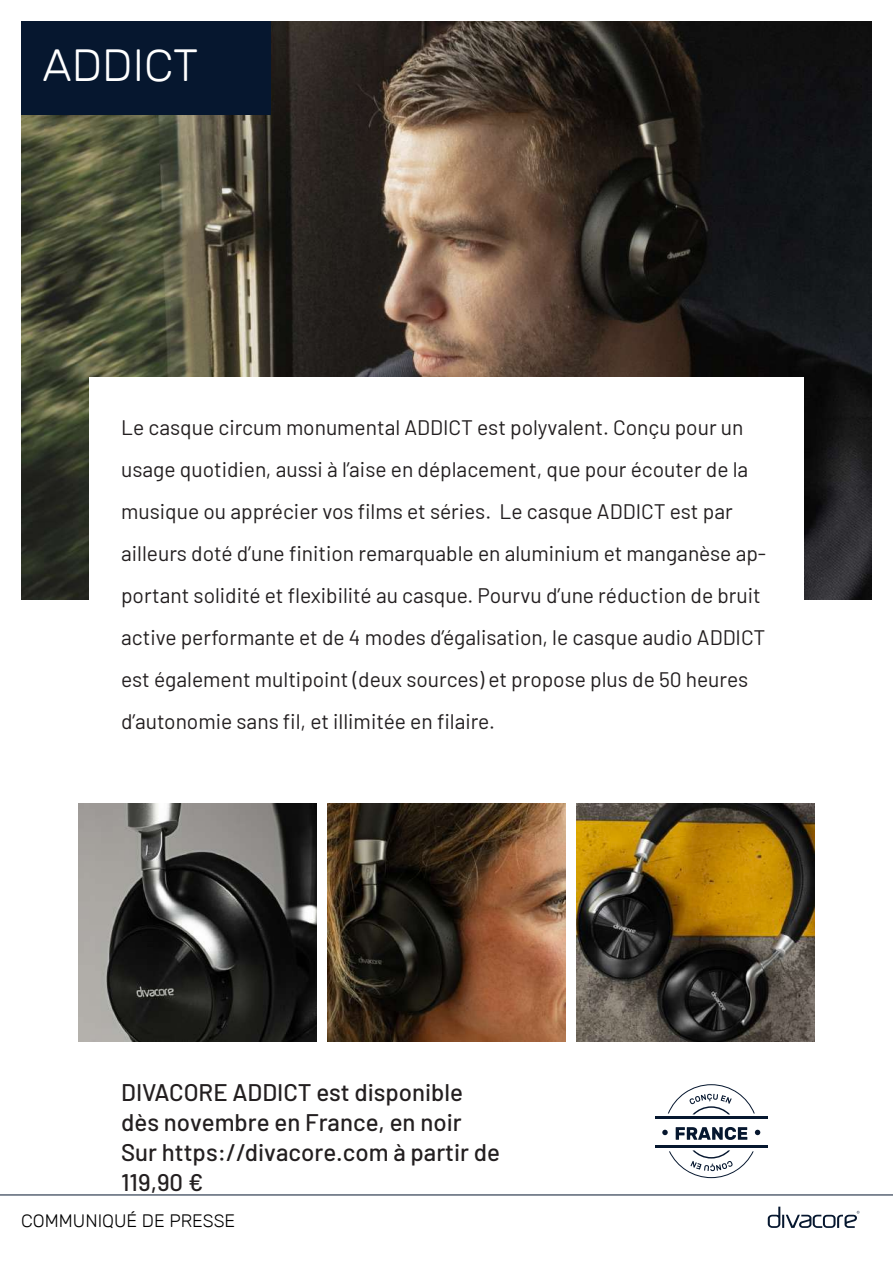
<style>
.page{position:relative;width:893px;height:1263px;background:#fff}
.page>*{position:absolute;margin:0;border:0;box-sizing:border-box;transform-origin:0 0}
.t1{font:300 45px "Rubik";color:#fff}
.t2{font:500 24px/30px "Barlow";color:#231f20}
.t3{font:21px/42px "Barlow";color:#231f20}
.t4{font:300 18px "Rubik";color:#000}
</style>
<div class="page">
<svg style="left:768px;top:1206px;width:91px;height:22px"></svg>
<hr style="left:0;top:1195px;width:893px;height:1px;background:#06172f">
<img style="left:21px;top:21px;width:851px;height:579px">
<div style="left:89px;top:377px;width:715px;height:598px;background:#fff"></div>
<div style="left:21px;top:21px;width:250px;height:94px;background:#06172f"></div>
<svg style="left:662px;top:1130px;width:6px;height:5px"></svg>
<svg style="left:755px;top:1130px;width:5px;height:5px"></svg>
<svg style="left:676px;top:1127px;width:71px;height:13px"></svg>
<hr style="left:655px;top:1146px;width:113px;height:2px;background:#06172f">
<hr style="left:655px;top:1117px;width:113px;height:2px;background:#06172f">
<svg style="left:668px;top:1084px;width:87px;height:30px"></svg>
<svg style="left:669px;top:1150px;width:85px;height:28px"></svg>
<img style="left:79px;top:804px;width:238px;height:238px">
<img style="left:327px;top:804px;width:239px;height:238px">
<img style="left:576px;top:804px;width:238px;height:238px">
<h1 class="t1" style="left:43px;top:40px;width:157px">ADDICT</h1>
<p class="t3" style="left:121px;top:404px;width:646px">Le casque circum monumental ADDICT est polyvalent. Conçu pour un usage quotidien, aussi à l’aise en déplacement, que pour écouter de la musique ou apprécier vos films et séries. Le casque ADDICT est par ailleurs doté d’une finition remarquable en aluminium et manganèse ap&shy;portant solidité et flexibilité au casque. Pourvu d’une réduction de bruit active performante et de 4 modes d’égalisation, le casque audio ADDICT est également multipoint (deux sources) et propose plus de 50 heures d’autonomie sans fil, et illimitée en filaire.</p>
<p class="t2" style="left:121px;top:1075px;width:380px">DIVACORE ADDICT est disponible dès novembre en France, en noir<br>Sur https://divacore.com à partir de<br>119,90 €</p>
<p class="t4" style="left:21px;top:1211px;width:216px">COMMUNIQUÉ DE PRESSE</p>
</div>
